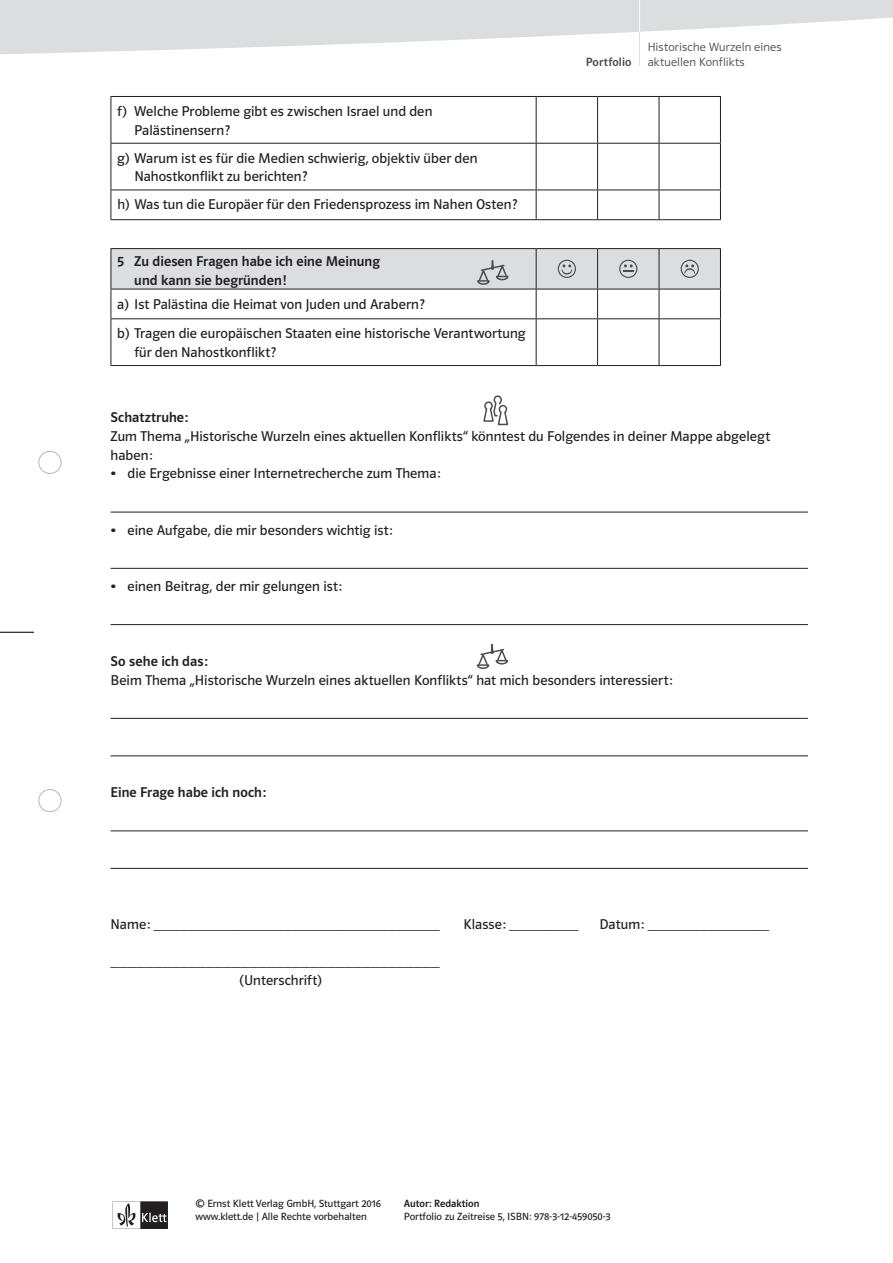
<style>
.page{position:relative;width:893px;height:1263px;background:#fff}
.page>*{position:absolute;margin:0;border:0;box-sizing:border-box;transform-origin:0 0}
.t1{font:14.25px/18.8px "Polo ST11 K Buch";letter-spacing:.005em;color:#231f20}
.t2{font:14.25px/18.8px "Polo ST11 K Krftg";letter-spacing:.005em;color:#231f20}
.t3{font:12px/15px "Polo ST11 K Leicht";letter-spacing:.015em;color:#4b4c4d}
.t4{font:12px "Polo ST11 K Krftg";letter-spacing:.01em;color:#4b4c4d}
.t5{font:10.5px/12.8px "Polo ST11 K Buch";color:#231f20}
.t6{font:10.5px "Polo ST11 K Krftg";color:#231f20}
.s1{font-family:"Polo ST11 K Krftg"}
</style>
<div class="page">
<hr style="left:0;top:632px;width:34px;height:1px;background:#231f20">
<hr style="left:0;top:631px;width:34px;height:1px;background:#bcbdc0">
<div style="left:38px;top:451px;width:24px;height:23px;border:1px solid #bcbdc0;border-radius:50%"></div>
<div style="left:38px;top:789px;width:24px;height:23px;border:1px solid #bcbdc0;border-radius:50%"></div>
<svg style="left:113px;top:1201px;width:55px;height:28px"></svg>
<hr style="left:111px;top:512px;width:697px;height:1px;background:#231f20">
<hr style="left:111px;top:568px;width:697px;height:1px;background:#231f20">
<hr style="left:111px;top:624px;width:697px;height:1px;background:#231f20">
<hr style="left:111px;top:718px;width:697px;height:1px;background:#231f20">
<hr style="left:111px;top:755px;width:697px;height:1px;background:#231f20">
<hr style="left:111px;top:830px;width:697px;height:1px;background:#231f20">
<hr style="left:111px;top:868px;width:697px;height:1px;background:#231f20">
<svg style="left:112px;top:97px;width:608px;height:122px"></svg>
<hr style="left:536px;top:97px;width:1px;height:46px;background:#231f20">
<hr style="left:597px;top:97px;width:1px;height:46px;background:#231f20">
<hr style="left:659px;top:97px;width:1px;height:46px;background:#231f20">
<hr style="left:536px;top:144px;width:1px;height:46px;background:#231f20">
<hr style="left:597px;top:144px;width:1px;height:46px;background:#231f20">
<hr style="left:659px;top:144px;width:1px;height:46px;background:#231f20">
<svg style="left:536px;top:191px;width:1px;height:28px"></svg>
<svg style="left:597px;top:191px;width:1px;height:28px"></svg>
<svg style="left:659px;top:191px;width:1px;height:28px"></svg>
<hr style="left:111px;top:96px;width:425px;height:1px;background:#231f20">
<hr style="left:111px;top:97px;width:1px;height:46px;background:#231f20">
<hr style="left:536px;top:96px;width:62px;height:1px;background:#231f20">
<hr style="left:598px;top:96px;width:61px;height:1px;background:#231f20">
<hr style="left:659px;top:96px;width:62px;height:1px;background:#231f20">
<hr style="left:720px;top:97px;width:1px;height:46px;background:#231f20">
<hr style="left:111px;top:143px;width:425px;height:1px;background:#231f20">
<hr style="left:111px;top:144px;width:1px;height:46px;background:#231f20">
<hr style="left:536px;top:143px;width:62px;height:1px;background:#231f20">
<hr style="left:598px;top:143px;width:61px;height:1px;background:#231f20">
<hr style="left:659px;top:143px;width:62px;height:1px;background:#231f20">
<hr style="left:720px;top:144px;width:1px;height:46px;background:#231f20">
<hr style="left:111px;top:190px;width:425px;height:1px;background:#231f20">
<svg style="left:111px;top:190px;width:1px;height:29px"></svg>
<hr style="left:536px;top:190px;width:62px;height:1px;background:#231f20">
<hr style="left:598px;top:190px;width:61px;height:1px;background:#231f20">
<hr style="left:659px;top:190px;width:62px;height:1px;background:#231f20">
<svg style="left:720px;top:190px;width:1px;height:29px"></svg>
<hr style="left:111px;top:219px;width:425px;height:1px;background:#231f20">
<hr style="left:536px;top:219px;width:62px;height:1px;background:#231f20">
<hr style="left:598px;top:219px;width:61px;height:1px;background:#231f20">
<hr style="left:659px;top:219px;width:62px;height:1px;background:#231f20">
<svg style="left:112px;top:319px;width:608px;height:46px"></svg>
<hr style="left:536px;top:319px;width:1px;height:46px;background:#231f20">
<hr style="left:597px;top:319px;width:1px;height:46px;background:#231f20">
<hr style="left:659px;top:319px;width:1px;height:46px;background:#231f20">
<hr style="left:111px;top:248px;width:425px;height:1px;background:#231f20">
<hr style="left:536px;top:248px;width:62px;height:1px;background:#231f20">
<hr style="left:598px;top:248px;width:61px;height:1px;background:#231f20">
<hr style="left:659px;top:248px;width:62px;height:1px;background:#231f20">
<hr style="left:111px;top:318px;width:425px;height:1px;background:#231f20">
<hr style="left:111px;top:319px;width:1px;height:46px;background:#231f20">
<hr style="left:536px;top:318px;width:62px;height:1px;background:#231f20">
<hr style="left:598px;top:318px;width:61px;height:1px;background:#231f20">
<hr style="left:659px;top:318px;width:62px;height:1px;background:#231f20">
<hr style="left:720px;top:319px;width:1px;height:46px;background:#231f20">
<hr style="left:111px;top:365px;width:425px;height:1px;background:#231f20">
<hr style="left:536px;top:365px;width:62px;height:1px;background:#231f20">
<hr style="left:598px;top:365px;width:61px;height:1px;background:#231f20">
<hr style="left:659px;top:365px;width:62px;height:1px;background:#231f20">
<svg style="left:111px;top:249px;width:610px;height:69px"></svg>
<svg style="left:483px;top:395px;width:26px;height:31px"></svg>
<svg style="left:476px;top:644px;width:33px;height:25px"></svg>
<hr style="left:639px;top:0;width:1px;height:66px;background:#dcdddf">
<svg style="left:0;top:0;width:893px;height:55px;fill:#dcdddf"></svg>
<p class="t1" style="left:134px;top:102px;width:300px;text-indent:-17px">f) Welche Probleme gibt es zwischen Israel und den<br>Palästinensern?</p>
<p class="t1" style="left:134px;top:149px;width:345px;text-indent:-17px">g) Warum ist es für die Medien schwierig, objektiv über den<br>Nahostkonflikt zu berichten?</p>
<p class="t1" style="left:117px;top:195px;width:401px">h) Was tun die Europäer für den Friedensprozess im Nahen Osten?</p>
<p class="t2" style="left:134px;top:252px;width:247px;text-indent:-17px">5 Zu diesen Fragen habe ich eine Meinung und kann sie begründen!</p>
<p class="t1" style="left:117px;top:289px;width:410px;line-height:29.7px">a) Ist Palästina die Heimat von Juden und Arabern?<br>b) Tragen die europäischen Staaten eine historische Verantwortung</p>
<p class="t1" style="left:134px;top:343px;width:143px">für den Nahostkonflikt?</p>
<p class="t4" style="left:586px;top:55px;width:47px">Portfolio</p>
<p class="t3" style="left:648px;top:39px;width:135px">Historische Wurzeln eines aktuellen Konflikts</p>
<p class="t2" style="left:111px;top:408px;width:79px">Schatztruhe:</p>
<p class="t1" style="left:111px;top:427px;width:661px">Zum Thema „Historische Wurzeln eines aktuellen Konflikts“ könntest du Folgendes in deiner Mappe abgelegt haben:</p>
<p class="t1" style="left:111px;top:464px;width:332px"><span class="s1">•</span> die Ergebnisse einer Internetrecherche zum Thema:</p>
<p class="t1" style="left:111px;top:521px;width:284px"><span class="s1">•</span> eine Aufgabe, die mir besonders wichtig ist:</p>
<p class="t1" style="left:111px;top:577px;width:233px"><span class="s1">•</span> einen Beitrag, der mir gelungen ist:</p>
<p class="t2" style="left:111px;top:652px;width:99px">So sehe ich das:</p>
<p class="t1" style="left:111px;top:671px;width:563px">Beim Thema „Historische Wurzeln eines aktuellen Konflikts“ hat mich besonders interessiert:</p>
<p class="t2" style="left:111px;top:783px;width:157px">Eine Frage habe ich noch:</p>
<p class="t1" style="left:111px;top:914px;width:331px">Name: _________________________________</p>
<p class="t1" style="left:463px;top:914px;width:116px">Klasse: ________</p>
<p class="t1" style="left:600px;top:914px;width:171px">Datum: ______________</p>
<p class="t1" style="left:240px;top:952px;width:202px;text-indent:-129px">______________________________________ (Unterschrift)</p>
<p class="t5" style="left:196px;top:1197px;width:187px">© Ernst Klett Verlag GmbH, Stuttgart 2016 www.klett.de | Alle Rechte vorbehalten</p>
<p class="t6" style="left:404px;top:1198px;width:77px">Autor: Redaktion</p>
<p class="t5" style="left:404px;top:1210px;width:208px">Portfolio zu Zeitreise 5, ISBN: 978-3-12-459050-3</p>
</div>
